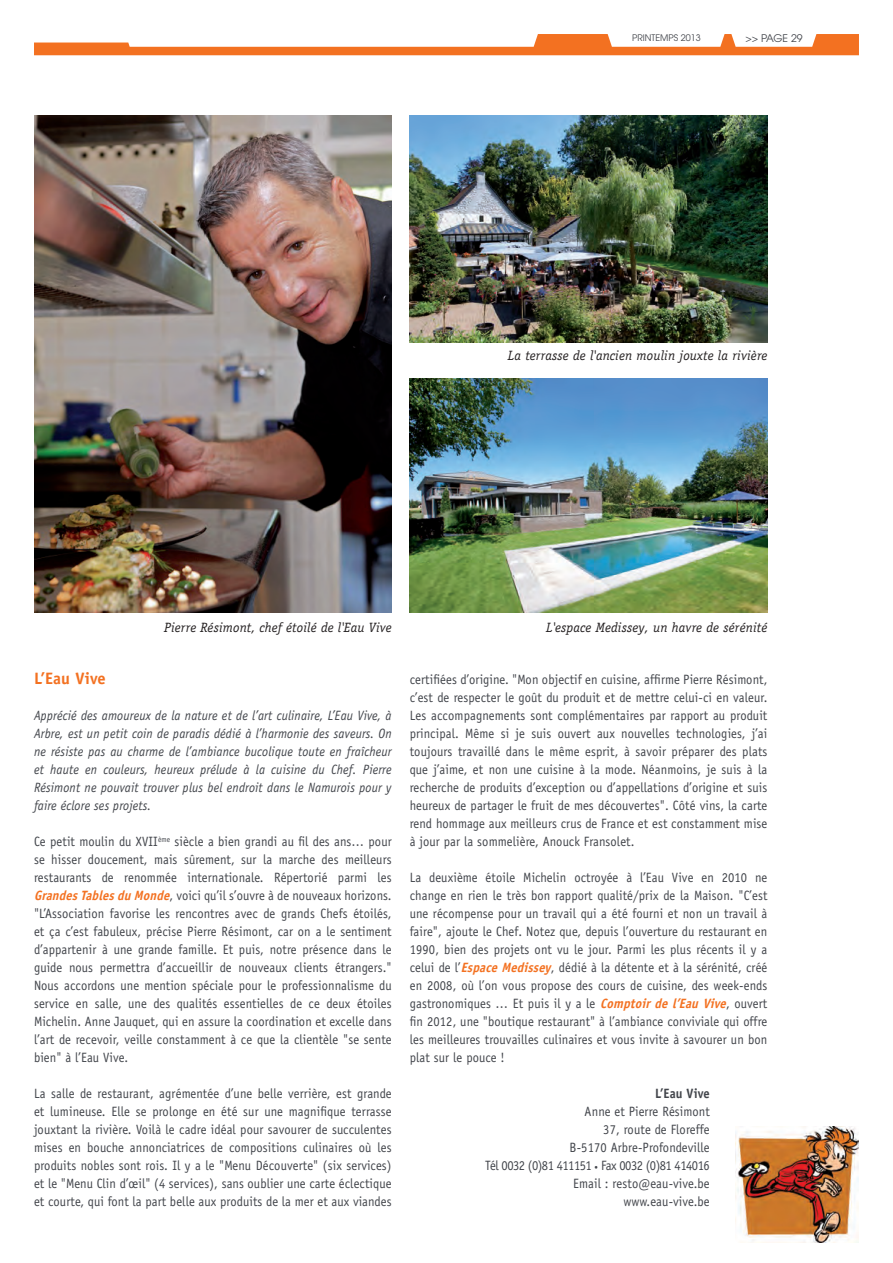
<style>
.page{position:relative;width:893px;height:1263px;background:#fff}
.page>*{position:absolute;margin:0;border:0;box-sizing:border-box;transform-origin:0 0}
.t1{font:700 16.5px "Officina Sans";letter-spacing:.01em;color:#f37121}
.t2{font:13.5px/18px "Officina Sans";letter-spacing:.01em;color:#42454b;text-align:justify;scale:.93 1}
.t3{font:italic 13.5px/18px "Officina Sans";letter-spacing:.01em;color:#42454b;text-align:justify;scale:.93 1}
.t4{font:italic 13.5px "Officina Serif";letter-spacing:.01em;color:#231f20}
.t5{font:13.5px "Officina Sans";letter-spacing:-.04em;color:#42454b;scale:.93 1}
.t6{font:700 13.5px "Officina Sans";letter-spacing:.01em;color:#42454b;scale:.93 1}
.t7{font:10.5px "Avant Garde";letter-spacing:-.02em;color:#42454b}
.t8{font:9px "Avant Garde";color:#42454b}
.s1{font-weight:700;font-style:italic;color:#f37121}
.s2{font-size:7.5px}
</style>
<div class="page">
<svg style="left:34px;top:34px;width:825px;height:21px"></svg>
<img style="left:34px;top:116px;width:358px;height:496px">
<img style="left:410px;top:116px;width:357px;height:226px">
<img style="left:410px;top:378px;width:357px;height:234px">
<img style="left:736px;top:1126px;width:122px;height:116px">
<p class="t8" style="left:632px;top:32px;width:70px">PRINTEMPS 2013</p>
<p class="t7" style="left:745px;top:32px;width:59px">&gt;&gt; PAGE 29</p>
<p class="t4" style="left:508px;top:348px;width:261px">La terrasse de l'ancien moulin jouxte la rivière</p>
<p class="t4" style="left:164px;top:619px;width:229px">Pierre Résimont, chef étoilé de l'Eau Vive</p>
<p class="t1" style="left:34px;top:668px;width:73px">L’Eau Vive</p>
<p class="t3" style="left:34px;top:706px;width:386px">Apprécié des amoureux de la nature et de l’art culinaire, L’Eau Vive, à Arbre, est un petit coin de paradis dédié à l’harmonie des saveurs. On ne résiste pas au charme de l’ambiance bucolique toute en fraîcheur et haute en couleurs, heureux prélude à la cuisine du Chef. Pierre Résimont ne pouvait trouver plus bel endroit dans le Namurois pour y faire éclore ses projets.</p>
<p class="t2" style="left:34px;top:832px;width:386px">Ce petit moulin du XVII<sup>ème</sup> siècle a bien grandi au fil des ans… pour se hisser doucement, mais sûrement, sur la marche des meilleurs restaurants de renommée internationale. Répertorié parmi les <span class="s1">GrandesTablesduMonde</span>, voici qu’il s’ouvre à de nouveaux horizons. "L’Association favorise les rencontres avec de grands Chefs étoilés, et ça c’est fabuleux, précise Pierre Résimont, car on a le sentiment d’appartenir à une grande famille. Et puis, notre présence dans le guide nous permettra d’accueillir de nouveaux clients étrangers." Nous accordons une mention spéciale pour le professionnalisme du service en salle, une des qualités essentielles de ce deux étoiles Michelin. Anne Jauquet, qui en assure la coordination et excelle dans l’art de recevoir, veille constamment à ce que la clientèle "se sente bien" à l’Eau Vive.</p>
<p class="t2" style="left:34px;top:1084px;width:386px">La salle de restaurant, agrémentée d’une belle verrière, est grande et lumineuse. Elle se prolonge en été sur une magnifique terrasse jouxtant la rivière. Voilà le cadre idéal pour savourer de succulentes mises en bouche annonciatrices de compositions culinaires où les produits nobles sont rois. Il y a le "Menu Découverte" (six services) et le "Menu Clin d’œil" (4 services), sans oublier une carte éclectique et courte, qui font la part belle aux produits de la mer et aux viandes</p>
<p class="t4" style="left:546px;top:619px;width:223px">L'espace Medissey, un havre de sérénité</p>
<p class="t2" style="left:410px;top:670px;width:386px">certifiées d’origine. "Mon objectif en cuisine, affirme Pierre Résimont, c’est de respecter le goût du produit et de mettre celui-ci en valeur.<br>Les accompagnements sont complémentaires par rapport au produit principal. Même si je suis ouvert aux nouvelles technologies, j’ai toujours travaillé dans le même esprit, à savoir préparer des plats que j’aime, et non une cuisine à la mode. Néanmoins, je suis à la recherche de produits d’exception ou d’appellations d’origine et suis heureux de partager le fruit de mes découvertes". Côté vins, la carte rend hommage aux meilleurs crus de France et est constamment mise à jour par la sommelière, Anouck Fransolet.</p>
<p class="t2" style="left:410px;top:868px;width:386px">La deuxième étoile Michelin octroyée à l’Eau Vive en 2010 ne change en rien le très bon rapport qualité/prix de la Maison. "C’est une récompense pour un travail qui a été fourni et non un travail à faire", ajoute le Chef. Notez que, depuis l’ouverture du restaurant en 1990, bien des projets ont vu le jour. Parmi les plus récents il y a celui de l’<span class="s1">EspaceMedissey</span>, dédié à la détente et à la sérénité, créé en 2008, où l’on vous propose des cours de cuisine, des week-ends gastronomiques … Et puis il y a le <span class="s1">Comptoirdel’EauVive</span>, ouvert fin 2012, une "boutique restaurant" à l’ambiance conviviale qui offre les meilleures trouvailles culinaires et vous invite à savourer un bon plat sur le pouce !</p>
<p class="t6" style="left:655px;top:1085px;width:60px">L’Eau Vive</p>
<p class="t2" style="left:585px;top:1102px;width:136px">Anne et Pierre Résimont</p>
<p class="t2" style="left:603px;top:1120px;width:116px">37, route de Floreffe</p>
<p class="t2" style="left:570px;top:1138px;width:152px">B-5170 Arbre-Profondeville</p>
<p class="t5" style="left:485px;top:1158px;width:243px">Tél 0032 (0)81 411151 <span class="s2">•</span> Fax 0032 (0)81 414016</p>
<p class="t2" style="left:573px;top:1174px;width:148px">Email : resto@eau-vive.be</p>
<p class="t2" style="left:623px;top:1192px;width:94px">www.eau-vive.be</p>
</div>
